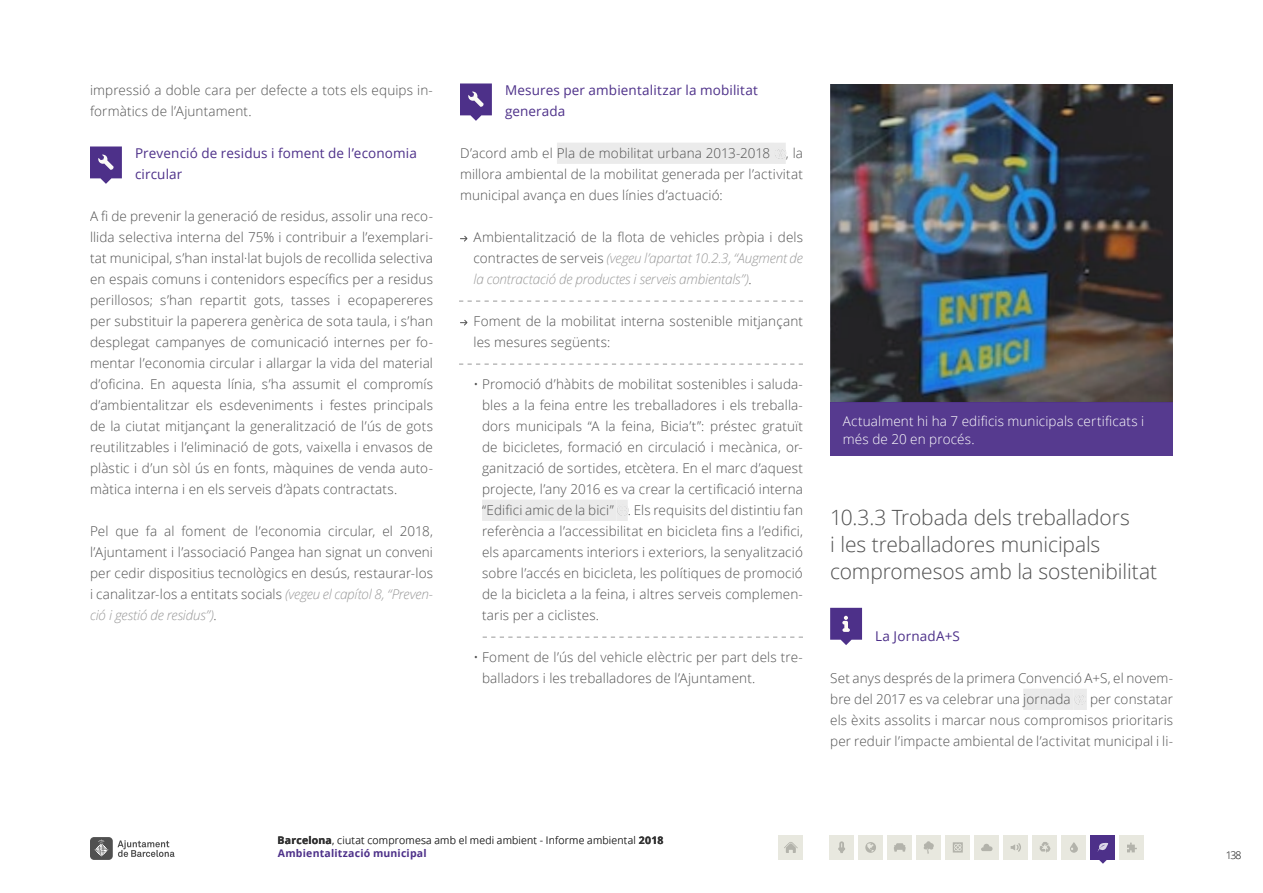
<style>
.page{position:relative;width:1263px;height:893px;background:#fff}
.page>*{position:absolute;margin:0;border:0;box-sizing:border-box;transform-origin:0 0}
.t1{font:300 21px/27px "Open Sans";letter-spacing:-.005em;color:#505050}
.t2{font:300 13.5px/21px "Open Sans";letter-spacing:.01em;color:#505050;text-align:justify}
.t3{font:italic 300 13.5px/21px "Open Sans";letter-spacing:-.015em;color:#999;text-align:justify}
.t4{font:13.5px/21px "Open Sans";letter-spacing:.01em;color:#4d3089}
.t5{font:300 13.5px/18px "Open Sans";letter-spacing:.01em;color:#fff}
.t6{font:300 10.5px/13.2px "Open Sans";letter-spacing:.02em;color:#333}
.t7{font:300 10.5px "Open Sans";color:#000}
.s1{font-style:italic;color:#999}
.s2{font-family:"Button Bonus Circle Positive 15";font-weight:400}
.s3{font-style:normal;color:#505050}
.s4{font-weight:700}
.s5{font-weight:700;color:#4d3089}
</style>
<div class="page">
<svg style="left:118px;top:840px;width:57px;height:17px"></svg>
<div style="left:90px;top:837px;width:23px;height:23px;background:#505050;border-radius:4px"></div>
<svg style="left:94px;top:839px;width:14px;height:18px"></svg>
<div style="left:779px;top:835px;width:24px;height:25px;background:#e8e8df"></div>
<svg style="left:784px;top:842px;width:14px;height:11px"></svg>
<div style="left:887px;top:835px;width:25px;height:25px;background:#e8e8df"></div>
<svg style="left:894px;top:843px;width:11px;height:9px"></svg>
<div style="left:1033px;top:835px;width:24px;height:25px;background:#e8e8df"></div>
<svg style="left:1039px;top:842px;width:11px;height:11px"></svg>
<div style="left:1120px;top:835px;width:24px;height:25px;background:#e8e8df"></div>
<svg style="left:1127px;top:842px;width:10px;height:10px"></svg>
<div style="left:975px;top:835px;width:24px;height:25px;background:#e8e8df"></div>
<svg style="left:981px;top:844px;width:11px;height:7px"></svg>
<div style="left:916px;top:835px;width:25px;height:25px;background:#e8e8df"></div>
<svg style="left:924px;top:841px;width:10px;height:13px"></svg>
<div style="left:1062px;top:835px;width:24px;height:25px;background:#e8e8df"></div>
<svg style="left:1070px;top:842px;width:8px;height:11px"></svg>
<div style="left:1004px;top:835px;width:24px;height:25px;background:#e8e8df"></div>
<svg style="left:1011px;top:843px;width:10px;height:9px"></svg>
<div style="left:829px;top:835px;width:25px;height:25px;background:#e8e8df"></div>
<svg style="left:838px;top:841px;width:7px;height:12px"></svg>
<div style="left:858px;top:835px;width:25px;height:25px;background:#e8e8df"></div>
<svg style="left:865px;top:842px;width:11px;height:11px"></svg>
<div style="left:946px;top:835px;width:24px;height:25px;background:#e8e8df"></div>
<svg style="left:953px;top:842px;width:10px;height:10px"></svg>
<div style="left:1091px;top:835px;width:24px;height:25px;background:#4d3089"></div>
<svg style="left:90px;top:146px;width:32px;height:38px"></svg>
<div style="left:1023px;top:689px;width:51px;height:21px;background:#ebebeb"></div>
<div style="left:1074px;top:689px;width:13px;height:21px;background:#ebebeb"></div>
<svg style="left:830px;top:608px;width:32px;height:37px"></svg>
<div style="left:557px;top:143px;width:217px;height:21px;background:#ebebeb"></div>
<div style="left:774px;top:143px;width:12px;height:21px;background:#ebebeb"></div>
<div style="left:482px;top:500px;width:134px;height:21px;background:#ebebeb"></div>
<div style="left:616px;top:500px;width:12px;height:21px;background:#ebebeb"></div>
<svg style="left:460px;top:83px;width:32px;height:38px"></svg>
<svg style="left:460px;top:235px;width:8px;height:7px"></svg>
<svg style="left:460px;top:319px;width:8px;height:7px"></svg>
<svg style="left:459px;top:301px;width:344px;height:1px"></svg>
<svg style="left:459px;top:364px;width:344px;height:1px"></svg>
<svg style="left:483px;top:637px;width:320px;height:1px"></svg>
<img style="left:830px;top:84px;width:343px;height:318px">
<div style="left:830px;top:402px;width:343px;height:54px;background:#563a8f"></div>
<svg style="left:1097px;top:842px;width:11px;height:22px"></svg>
<p class="t2" style="left:90px;top:79px;width:344px">impressió a doble cara per defecte a tots els equips in&shy;formàtics de l’Ajuntament.</p>
<p class="t4" style="left:135px;top:142px;width:283px">Prevenció de residus i foment de l’economia circular</p>
<p class="t2" style="left:90px;top:205px;width:344px">A fi de prevenir la generació de residus, assolir una reco&shy;llida selectiva interna del 75% i contribuir a l’exemplari&shy;tat municipal, s’han instal·lat bujols de recollida selectiva en espais comuns i contenidors específics per a residus perillosos; s’han repartit gots, tasses i ecopapereres per substituir la paperera genèrica de sota taula, i s’han desplegat campanyes de comunicació internes per fo&shy;mentar l’economia circular i allargar la vida del material d’oficina. En aquesta línia, s’ha assumit el compromís d’ambientalitzar els esdeveniments i festes principals de la ciutat mitjançant la generalització de l’ús de gots reutilitzables i l’eliminació de gots, vaixella i envasos de plàstic i d’un sòl ús en fonts, màquines de venda auto&shy;màtica interna i en els serveis d’àpats contractats.</p>
<p class="t2" style="left:90px;top:520px;width:344px">Pel que fa al foment de l’economia circular, el 2018, l’Ajuntament i l’associació Pangea han signat un conveni per cedir dispositius tecnològics en desús, restaurar-los i canalitzar-los a entitats socials <span class="s1">(vegeu el capítol 8, “Preven&shy;ció i gestió de residus”)</span>.</p>
<p class="t4" style="left:505px;top:79px;width:254px">Mesures per ambientalitzar la mobilitat generada</p>
<p class="t2" style="left:460px;top:142px;width:344px">D’acord amb el Pla de mobilitat urbana 2013-2018 <span class="s2">X</span>, la millora ambiental de la mobilitat generada per l’activitat municipal avança en dues línies d’actuació:</p>
<p class="t3" style="left:473px;top:226px;width:331px"><span class="s3">Ambientalització de la flota de vehicles pròpia i dels contractes de serveis</span> (vegeu l’apartat 10.2.3, “Augment de la contractació de productes i serveis ambientals”)<span class="s3">.</span></p>
<p class="t2" style="left:473px;top:310px;width:331px">Foment de la mobilitat interna sostenible mitjançant les mesures següents:</p>
<p class="t2" style="left:482px;top:373px;width:322px;text-indent:-9px">• Promoció d’hàbits de mobilitat sostenibles i saluda&shy;bles a la feina entre les treballadores i els treballa&shy;dors municipals “A la feina, Bicia’t”: préstec gratuït de bicicletes, formació en circulació i mecànica, or&shy;ganització de sortides, etcètera. En el marc d’aquest projecte, l’any 2016 es va crear la certificació interna “Edifici amic de la bici” <span class="s2">X</span>. Els requisits del distintiu fan referència a l’accessibilitat en bicicleta fins a l’edifici, els aparcaments interiors i exteriors, la senyalització sobre l’accés en bicicleta, les polítiques de promoció de la bicicleta a la feina, i altres serveis complemen&shy;taris per a ciclistes.</p>
<p class="t2" style="left:482px;top:646px;width:322px;text-indent:-9px">• Foment de l’ús del vehicle elèctric per part dels tre&shy;balladors i les treballadores de l’Ajuntament.</p>
<p class="t5" style="left:843px;top:411px;width:303px">Actualment hi ha 7 edificis municipals certificats i més de 20 en procés.</p>
<h1 class="t1" style="left:830px;top:503px;width:329px">10.3.3 Trobada dels treballadors<br>i les treballadores municipals compromesos amb la sostenibilitat</h1>
<p class="t4" style="left:875px;top:625px;width:86px">La JornadA+S</p>
<p class="t2" style="left:830px;top:667px;width:344px">Set anys després de la primera Convenció A+S, el novem&shy;bre del 2017 es va celebrar una jornada <span class="s2">X</span> per constatar els èxits assolits i marcar nous compromisos prioritaris per reduir l’impacte ambiental de l’activitat municipal i li-</p>
<p class="t6" style="left:278px;top:833px;width:387px"><span class="s4">Barcelona</span>, ciutat compromesa amb el medi ambient - Informe ambiental <span class="s4">2018<br></span><span class="s5">Ambientalització municipal</span></p>
<p class="t7" style="left:1226px;top:847px;width:17px">138</p>
</div>
